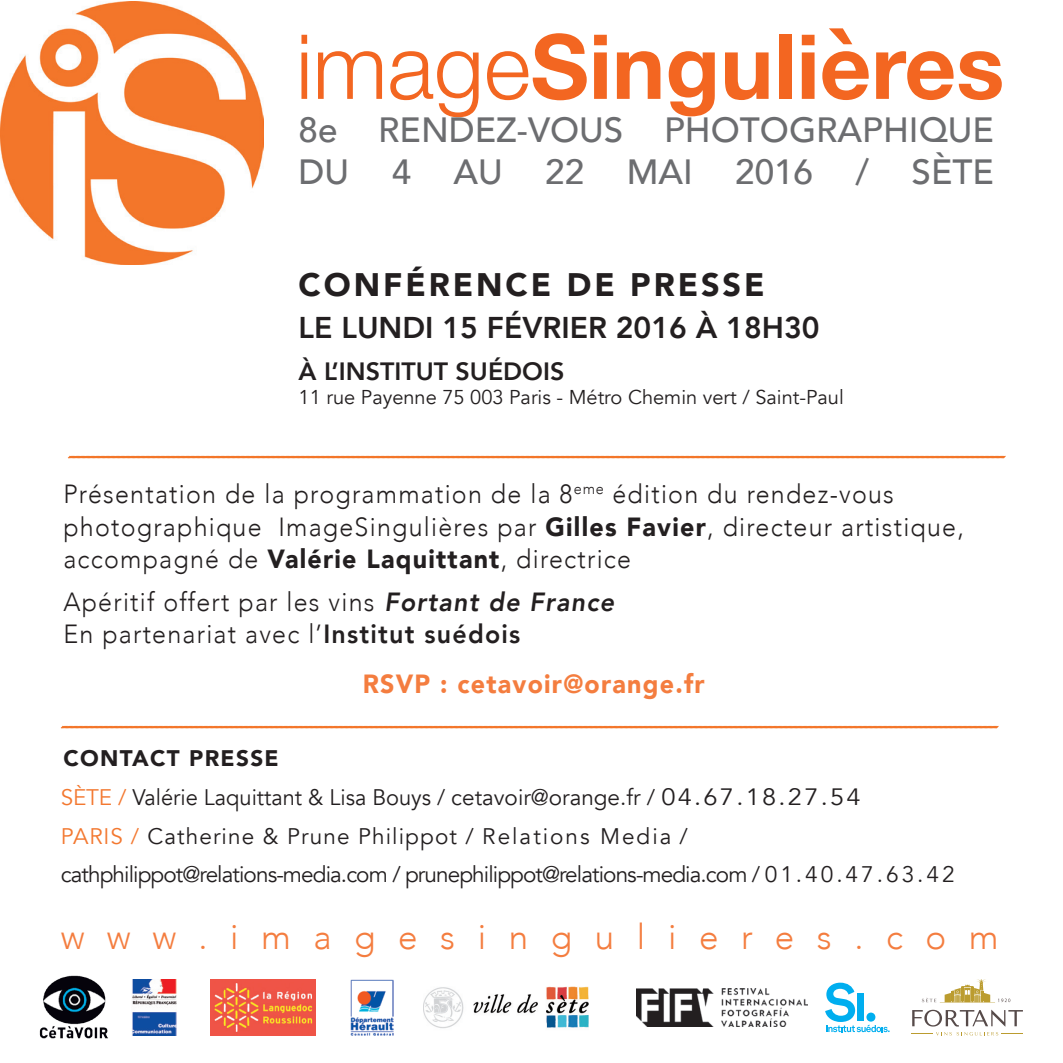
<style>
.page{position:relative;width:1063px;height:1063px;background:#fff}
.page>*{position:absolute;margin:0;border:0;box-sizing:border-box;transform-origin:0 0}
.t1{font:500 35px/42px "Avenir";color:#6c6d70}
.t2{font:300 35px "Avenir";letter-spacing:.645em;color:#f47d3f}
.t3{font:900 32.5px "Avenir";letter-spacing:.09em;color:#231f20}
.t4{font:800 30px "Avenir";color:#231f20}
.t5{font:300 26.25px/32.5px "Avenir";letter-spacing:.05em;color:#231f20;scale:.95 1}
.t6{font:900 26.25px "Avenir";letter-spacing:.05em;color:#f47d3f;scale:.95 1}
.t7{font:800 25px "Avenir";color:#231f20}
.t8{font:22.5px/37.5px "Avenir";letter-spacing:-.04em;color:#231f20}
.t9{font:22.5px/39px "Avenir";color:#231f20}
.t10{font:20px "Avenir";color:#231f20}
.s1{font-weight:900}
.s2{font-weight:800;font-style:italic}
.s3{font-weight:800}
.s4{color:#f37830}
.s5{font-size:23.5px}
</style>
<div class="page">
<img style="left:0;top:1px;width:264px;height:264px">
<div style="left:301px;top:35px;width:6px;height:9px;background:#f36621"></div>
<div style="left:301px;top:53px;width:6px;height:46px;background:#f36621"></div>
<svg style="left:318px;top:51px;width:64px;height:48px"></svg>
<svg style="left:390px;top:51px;width:89px;height:66px"></svg>
<svg style="left:487px;top:33px;width:100px;height:67px"></svg>
<svg style="left:594px;top:35px;width:13px;height:64px"></svg>
<svg style="left:617px;top:51px;width:43px;height:48px"></svg>
<svg style="left:669px;top:51px;width:46px;height:65px"></svg>
<svg style="left:725px;top:52px;width:44px;height:48px"></svg>
<div style="left:779px;top:35px;width:12px;height:64px;background:#f36621"></div>
<svg style="left:802px;top:35px;width:13px;height:64px"></svg>
<svg style="left:822px;top:28px;width:47px;height:72px"></svg>
<svg style="left:876px;top:51px;width:126px;height:49px"></svg>
<img style="left:423px;top:986px;width:166px;height:43px">
<img style="left:39px;top:975px;width:69px;height:64px">
<img style="left:211px;top:980px;width:104px;height:55px">
<img style="left:132px;top:980px;width:45px;height:55px">
<img style="left:351px;top:980px;width:43px;height:55px">
<svg style="left:67px;top:455px;width:939px;height:4px"></svg>
<svg style="left:60px;top:725px;width:939px;height:4px"></svg>
<img style="left:637px;top:988px;width:170px;height:39px">
<svg style="left:825px;top:983px;width:65px;height:49px"></svg>
<svg style="left:912px;top:1010px;width:111px;height:25px"></svg>
<svg style="left:922px;top:979px;width:88px;height:24px"></svg>
<h1 class="t1" style="left:299px;top:107px;width:697px">8e RENDEZ-VOUS PHOTOGRAPHIQUE<br>DU 4 AU 22 MAI 2016 / SÈTE</h1>
<p class="t3" style="left:299px;top:257px;width:463px">CON FÉRENCE DE PRESSE</p>
<p class="t4" style="left:299px;top:304px;width:522px">LE LUNDI 15 FÉVRIER 2016 À 18H30</p>
<p class="t7" style="left:299px;top:352px;width:267px">À L’INSTITUT SUÉDOIS</p>
<p class="t10" style="left:299px;top:386px;width:547px">11 rue Payenne 75 003 Paris - Métro Chemin vert / Saint-Paul</p>
<p class="t5" style="left:63px;top:478px;width:950px">Présentation de la programmation de la 8<sup>eme</sup> édition du rendez-vous photographique ImageSingulières par <span class="s1">Gilles Favier</span>, directeur artistique, accompagné de <span class="s1">Valérie Laquittant</span>, directrice</p>
<p class="t5" style="left:63px;top:585px;width:581px">Apéritif offert par les vins <span class="s2">Fortant de France<br></span>En partenariat avec l’<span class="s3">Institut suédois</span></p>
<p class="t6" style="left:363px;top:661px;width:362px">RSVP : cetavoir@orange.fr</p>
<p class="t9" style="left:61px;top:739px;width:801px"><span class="s1">Contact press e<br></span><span class="s4">Sète /</span> Valérie Laquittant &amp; Lisa Bouys / cetavoir@orange.fr / <span class="s5">04.67.18.27.54</span></p>
<p class="t8" style="left:61px;top:818px;width:895px"><span class="s4">Paris /</span> Catherine &amp; Prune Philippot / Relations Media / cathphilippot@relations-media.com / prunephilippot@relations-media.com / 0 1 . 4 0 . 4 7 . 6 3 . 4 2</p>
<h1 class="t2" style="left:61px;top:916px;width:939px">www.imagesingulieres.com</h1>
</div>
